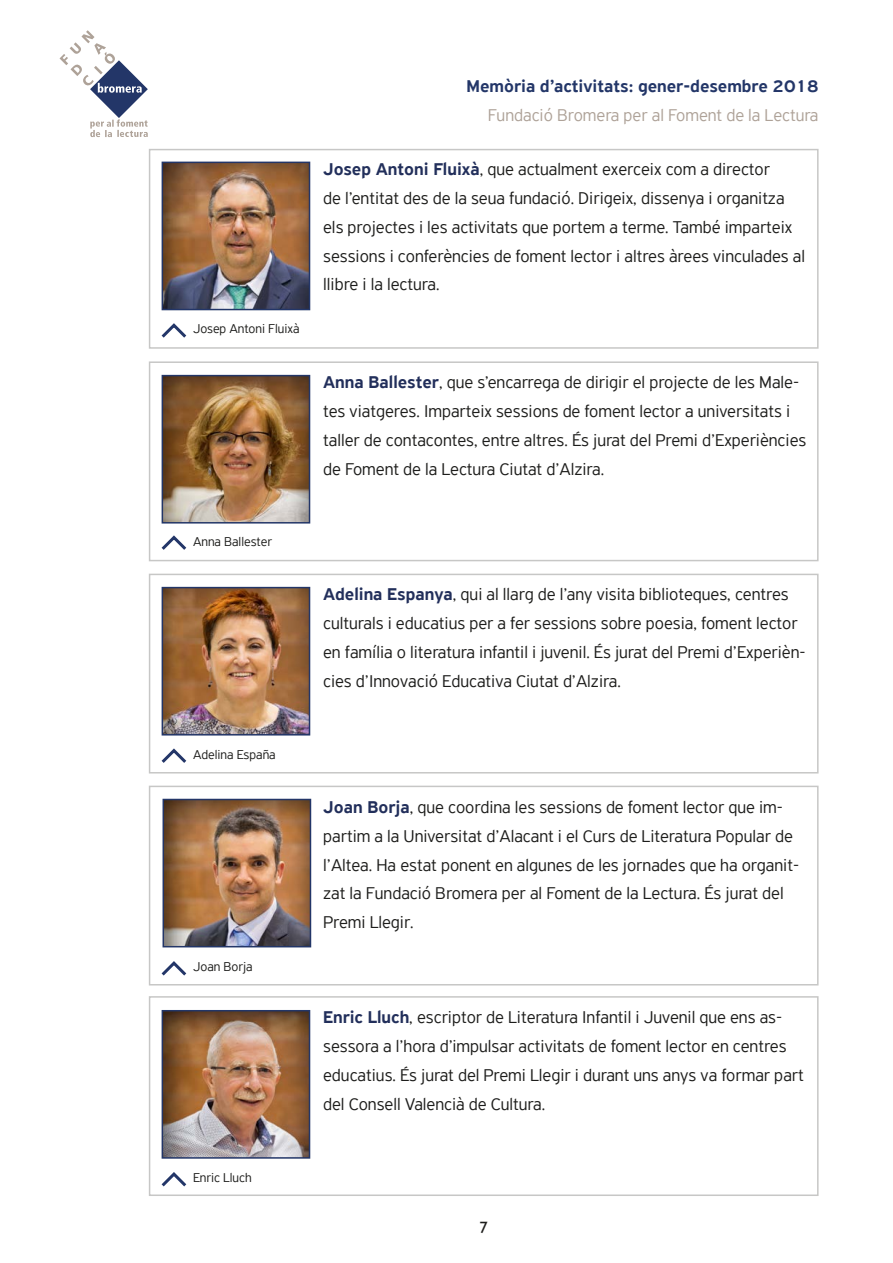
<style>
.page{position:relative;width:893px;height:1263px;background:#fff}
.page>*{position:absolute;margin:0;border:0;box-sizing:border-box;transform-origin:0 0}
.t1{font:300 18px/28.8px "PF Highway Sans Pro";color:#1d1d1b}
.t2{font:500 18px "PF Highway Sans Pro";color:#233668}
.t3{font:300 18px "PF Highway Sans Pro";color:#aea298}
.t4{font:16.5px "Gill Sans Std";color:#1d1d1b}
.t5{font:300 13.5px "PF Highway Sans Pro";color:#1d1d1b}
.s1{font-weight:500;color:#222f5b}
</style>
<div class="page">
<svg style="left:60px;top:30px;width:88px;height:107px"></svg>
<div style="left:149px;top:149px;width:670px;height:200px;border:2px solid #c7c7c6"></div>
<div style="left:149px;top:361px;width:670px;height:200px;border:2px solid #c7c7c6"></div>
<div style="left:149px;top:574px;width:670px;height:199px;border:2px solid #c7c7c6"></div>
<div style="left:149px;top:786px;width:670px;height:199px;border:2px solid #c7c7c6"></div>
<div style="left:149px;top:996px;width:670px;height:200px;border:2px solid #c7c7c6"></div>
<img style="left:165px;top:165px;width:142px;height:142px">
<div style="left:162px;top:162px;width:148px;height:148px;border:2px solid #233668"></div>
<svg style="left:161px;top:323px;width:26px;height:15px"></svg>
<img style="left:165px;top:378px;width:142px;height:142px">
<div style="left:162px;top:375px;width:148px;height:148px;border:2px solid #233668"></div>
<svg style="left:161px;top:535px;width:26px;height:15px"></svg>
<img style="left:165px;top:590px;width:142px;height:142px">
<div style="left:162px;top:587px;width:148px;height:148px;border:2px solid #233668"></div>
<svg style="left:161px;top:748px;width:26px;height:15px"></svg>
<img style="left:166px;top:802px;width:142px;height:142px">
<div style="left:163px;top:799px;width:148px;height:148px;border:2px solid #233668"></div>
<svg style="left:161px;top:961px;width:26px;height:15px"></svg>
<img style="left:165px;top:1013px;width:142px;height:143px">
<div style="left:162px;top:1010px;width:148px;height:149px;border:2px solid #233668"></div>
<svg style="left:161px;top:1172px;width:26px;height:15px"></svg>
<p class="t5" style="left:193px;top:321px;width:108px">Josep Antoni Fluixà</p>
<p class="t5" style="left:193px;top:533px;width:81px">Anna Ballester</p>
<p class="t2" style="left:467px;top:76px;width:353px">Memòria d’activitats: gener-desembre 2018</p>
<p class="t3" style="left:488px;top:105px;width:332px">Fundació Bromera per al Foment de la Lectura</p>
<p class="t1" style="left:323px;top:155px;width:483px"><span class="s1">Josep Antoni Fluixà</span>, que actualment exerceix com a director<br>de l’entitat des de la seua fundació. Dirigeix, dissenya i organitza els projectes i les activitats que portem a terme. També imparteix sessions i conferències de foment lector i altres àrees vinculades al llibre i la lectura.</p>
<p class="t1" style="left:323px;top:368px;width:485px"><span class="s1">Anna Ballester</span>, que s’encarrega de dirigir el projecte de les Male&shy;tes viatgeres. Imparteix sessions de foment lector a universitats i taller de contacontes, entre altres. És jurat del Premi d’Experiències de Foment de la Lectura Ciutat d’Alzira.</p>
<p class="t1" style="left:323px;top:580px;width:484px"><span class="s1">Adelina Espanya</span>, qui al llarg de l’any visita biblioteques, centres culturals i educatius per a fer sessions sobre poesia, foment lector en família o literatura infantil i juvenil. És jurat del Premi d’Experièn&shy;cies d’Innovació Educativa Ciutat d’Alzira.</p>
<p class="t5" style="left:193px;top:746px;width:84px">Adelina España</p>
<p class="t5" style="left:193px;top:959px;width:61px">Joan Borja</p>
<p class="t1" style="left:323px;top:792px;width:477px"><span class="s1">Joan Borja</span>, que coordina les sessions de foment lector que im&shy;partim a la Universitat d’Alacant i el Curs de Literatura Popular de l’Altea. Ha estat ponent en algunes de les jornades que ha organit&shy;zat la Fundació Bromera per al Foment de la Lectura. És jurat del Premi Llegir.</p>
<p class="t1" style="left:323px;top:1003px;width:482px"><span class="s1">Enric Lluch</span>, escriptor de Literatura Infantil i Juvenil que ens as&shy;sessora a l’hora d’impulsar activitats de foment lector en centres educatius. És jurat del Premi Llegir i durant uns anys va formar part del Consell Valencià de Cultura.</p>
<p class="t5" style="left:193px;top:1170px;width:60px">Enric Lluch</p>
<p class="t4" style="left:480px;top:1218px;width:10px">7</p>
</div>
